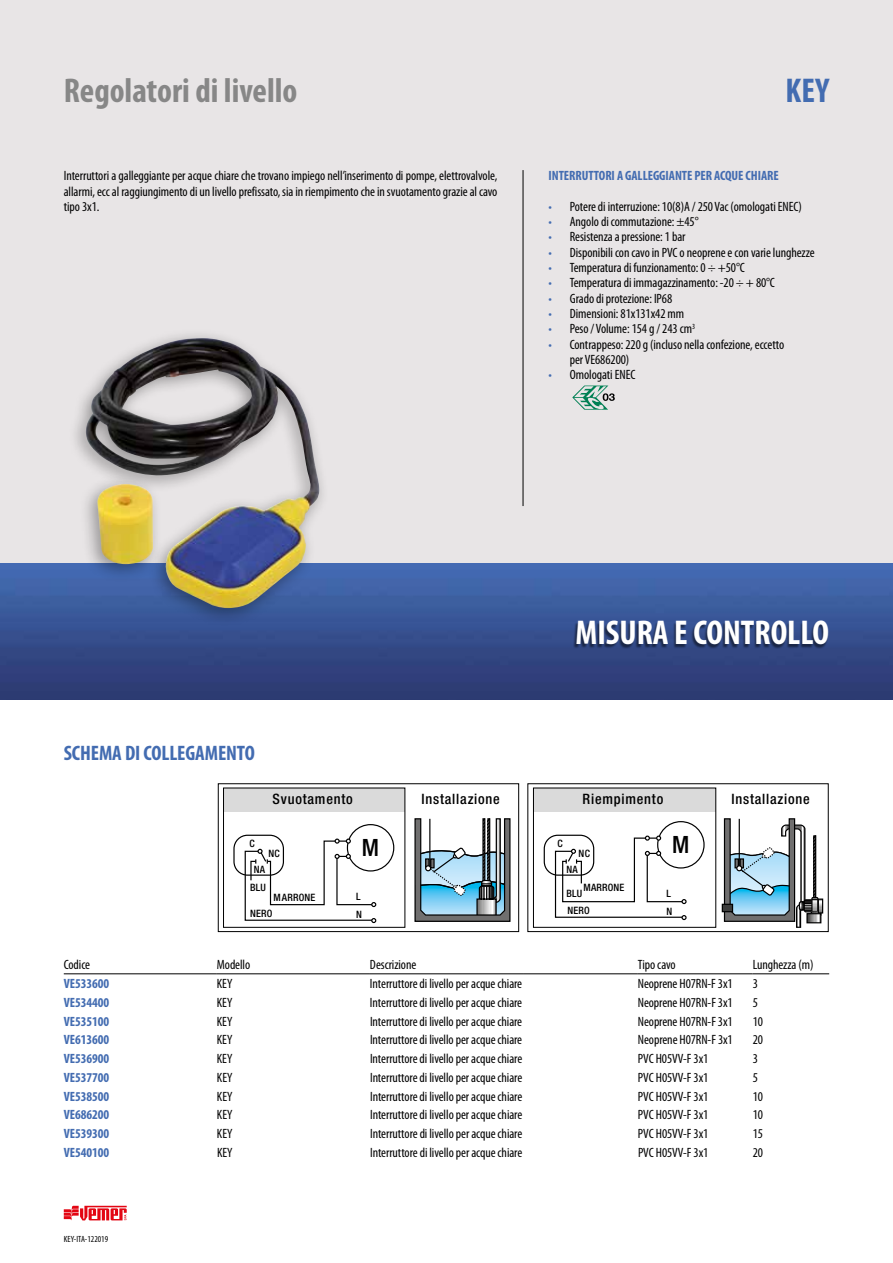
<style>
.page{position:relative;width:893px;height:1263px;background:#fff}
.page>*{position:absolute;margin:0;border:0;box-sizing:border-box;transform-origin:0 0}
.t1{font:700 condensed 34.5px "Myriad Pro";color:#878787}
.t2{font:700 condensed 34.5px "Myriad Pro";color:#fff}
.t3{font:700 condensed 34.5px "Myriad Pro";color:#436cb1}
.t4{font:500 condensed 23.85px "Helvetica Neue LT Std";color:#000}
.t5{font:700 condensed 21px "Myriad Pro";letter-spacing:-.005em;color:#436cb1}
.t6{font:500 condensed 14.25px "Helvetica Neue LT Std";letter-spacing:.055em;color:#000}
.t7{font:condensed 13.5px/15.3px "Myriad Pro";letter-spacing:-.005em;color:#000}
.t8{font:700 condensed 13.5px "Myriad Pro";letter-spacing:-.005em;color:#436cb1}
.t9{font:500 condensed 10.2px/17.7px "Helvetica Neue LT Std";letter-spacing:.02em;color:#000}
.t10{font:condensed 9px "Myriad Pro";color:#000}
.s1{color:#436cb1}
</style>
<div class="page">
<div style="left:0;top:0;width:893px;height:631px;background:#e8e5e6"></div>
<img style="left:0;top:563px;width:893px;height:136px">
<svg style="left:64px;top:1206px;width:63px;height:14px"></svg>
<div style="left:68px;top:328px;width:261px;height:298px;background:#000;opacity:.35"></div>
<img style="left:85px;top:338px;width:234px;height:270px">
<div style="left:79px;top:474px;width:84px;height:108px;background:#000;opacity:.35"></div>
<img style="left:97px;top:484px;width:56px;height:80px">
<div style="left:573px;top:621px;width:255px;height:28px;background:#000;opacity:.5"></div>
<div style="left:527px;top:783px;width:301px;height:149px;border:1px solid #000"></div>
<div style="left:533px;top:788px;width:183px;height:23px;background:#dadada"></div>
<svg style="left:554px;top:821px;width:151px;height:99px"></svg>
<div style="left:544px;top:835px;width:50px;height:41px;border:1px solid #000;border-radius:14px"></div>
<div style="left:533px;top:788px;width:183px;height:140px;border:1px solid #000"></div>
<div style="left:722px;top:904px;width:11px;height:8px;border:1px solid #000"></div>
<svg style="left:723px;top:818px;width:100px;height:110px"></svg>
<div style="left:818px;top:898px;width:5px;height:15px;border:1px solid #000"></div>
<div style="left:218px;top:783px;width:301px;height:149px;border:1px solid #000"></div>
<div style="left:224px;top:788px;width:181px;height:23px;background:#dadada"></div>
<svg style="left:244px;top:824px;width:151px;height:99px"></svg>
<div style="left:233px;top:835px;width:51px;height:41px;border:1px solid #000;border-radius:14px"></div>
<div style="left:223px;top:788px;width:182px;height:140px;border:1px solid #000"></div>
<svg style="left:414px;top:818px;width:97px;height:104px"></svg>
<hr style="left:523px;top:170px;width:1px;height:336px;background:#000">
<hr style="left:64px;top:973px;width:153px;height:1px;background:#000">
<hr style="left:217px;top:973px;width:153px;height:1px;background:#000">
<hr style="left:370px;top:973px;width:153px;height:1px;background:#000">
<hr style="left:523px;top:973px;width:115px;height:1px;background:#000">
<hr style="left:638px;top:973px;width:115px;height:1px;background:#000">
<hr style="left:753px;top:973px;width:76px;height:1px;background:#000">
<svg style="left:572px;top:385px;width:43px;height:25px"></svg>
<h1 class="t1" style="left:64px;top:69px;width:235px">Regolatori di livello</h1>
<p class="t7" style="left:64px;top:168px;width:435px;text-align:justify">Interruttori a galleggiante per acque chiare che trovano impiego nell’inserimento di pompe, elettrovalvole, allarmi, ecc al raggiungimento di un livello prefissato, sia in riempimento che in svuotamento grazie al cavo tipo 3x1.</p>
<h1 class="t3" style="left:785px;top:69px;width:45px">KEY</h1>
<p class="t8" style="left:549px;top:167px;width:232px">INTERRUTTORI A GALLEGGIANTE PER ACQUE CHIARE</p>
<p class="t7" style="left:549px;top:199px;width:255px"><span class="s1">•</span> Potere di interruzione: 10(8)A / 250 Vac (omologati ENEC)</p>
<p class="t7" style="left:549px;top:214px;width:151px"><span class="s1">•</span> Angolo di commutazione: ±45°</p>
<p class="t7" style="left:549px;top:229px;width:139px"><span class="s1">•</span> Resistenza a pressione: 1 bar</p>
<p class="t7" style="left:549px;top:244px;width:268px"><span class="s1">•</span> Disponibili con cavo in PVC o neoprene e con varie lunghezze</p>
<p class="t7" style="left:549px;top:260px;width:198px"><span class="s1">•</span> Temperatura di funzionamento: 0 ÷ +50°C</p>
<p class="t7" style="left:549px;top:275px;width:228px"><span class="s1">•</span> Temperatura di immagazzinamento: -20 ÷ + 80°C</p>
<p class="t7" style="left:549px;top:290px;width:125px"><span class="s1">•</span> Grado di protezione: IP68</p>
<p class="t7" style="left:549px;top:306px;width:137px"><span class="s1">•</span> Dimensioni: 81x131x42 mm</p>
<p class="t7" style="left:549px;top:321px;width:148px"><span class="s1">•</span> Peso / Volume: 154 g / 243 cm<sup>3</sup></p>
<p class="t7" style="left:570px;top:336px;width:216px;text-indent:-21px"><span class="s1">•</span> Contrappeso: 220 g (incluso nella confezione, eccetto per VE686200)</p>
<p class="t7" style="left:549px;top:367px;width:88px"><span class="s1">•</span> Omologati ENEC</p>
<h3 class="t5" style="left:64px;top:740px;width:193px">SCHEMA DI COLLEGAMENTO</h3>
<h1 class="t2" style="left:575px;top:611px;width:255px">MISURA E CONTROLLO</h1>
<p class="t6" style="left:273px;top:791px;width:82px">Svuotamento</p>
<p class="t6" style="left:422px;top:791px;width:80px">Installazione</p>
<p class="t6" style="left:732px;top:791px;width:80px">Installazione</p>
<p class="t6" style="left:583px;top:791px;width:82px">Riempimento</p>
<p class="t9" style="left:268px;top:844px;width:13px">NC</p>
<h2 class="t4" style="left:362px;top:833px;width:19px">M</h2>
<p class="t9" style="left:249px;top:834px;width:7px">C</p>
<p class="t9" style="left:250px;top:861px;width:17px;text-align:center">NA<br>BLU</p>
<p class="t9" style="left:250px;top:905px;width:24px">NERO</p>
<p class="t9" style="left:274px;top:888px;width:43px">MARRONE</p>
<p class="t9" style="left:356px;top:887px;width:7px">L<br>N</p>
<p class="t9" style="left:557px;top:834px;width:7px">C</p>
<p class="t9" style="left:579px;top:844px;width:13px">NC</p>
<p class="t9" style="left:567px;top:861px;width:13px">NA</p>
<p class="t9" style="left:567px;top:885px;width:25px;line-height:17px">BLU<br>NERO</p>
<p class="t9" style="left:583px;top:878px;width:43px">MARRONE</p>
<h2 class="t4" style="left:672px;top:830px;width:19px">M</h2>
<p class="t9" style="left:666px;top:884px;width:7px">L<br>N</p>
<p class="t7" style="left:64px;top:957px;width:28px">Codice</p>
<p class="t7" style="left:217px;top:957px;width:35px">Modello</p>
<p class="t7" style="left:370px;top:957px;width:48px">Descrizione</p>
<p class="t7" style="left:638px;top:957px;width:39px">Tipo cavo</p>
<p class="t7" style="left:753px;top:957px;width:62px">Lunghezza (m)</p>
<p class="t8" style="left:64px;top:975px;width:47px">VE533600</p>
<p class="t7" style="left:217px;top:976px;width:17px">KEY</p>
<p class="t7" style="left:370px;top:976px;width:154px">Interruttore di livello per acque chiare</p>
<p class="t7" style="left:638px;top:976px;width:96px">Neoprene H07RN-F 3x1</p>
<p class="t7" style="left:753px;top:976px;width:7px">3</p>
<p class="t8" style="left:64px;top:994px;width:47px">VE534400</p>
<p class="t7" style="left:217px;top:995px;width:17px">KEY</p>
<p class="t7" style="left:370px;top:995px;width:154px">Interruttore di livello per acque chiare</p>
<p class="t7" style="left:638px;top:995px;width:96px">Neoprene H07RN-F 3x1</p>
<p class="t7" style="left:753px;top:995px;width:7px">5</p>
<p class="t8" style="left:64px;top:1013px;width:47px">VE535100</p>
<p class="t7" style="left:217px;top:1013px;width:17px">KEY</p>
<p class="t7" style="left:370px;top:1013px;width:154px">Interruttore di livello per acque chiare</p>
<p class="t7" style="left:638px;top:1013px;width:96px">Neoprene H07RN-F 3x1</p>
<p class="t7" style="left:753px;top:1013px;width:12px">10</p>
<p class="t8" style="left:64px;top:1031px;width:47px">VE613600</p>
<p class="t7" style="left:217px;top:1032px;width:17px">KEY</p>
<p class="t7" style="left:370px;top:1032px;width:154px">Interruttore di livello per acque chiare</p>
<p class="t7" style="left:638px;top:1032px;width:96px">Neoprene H07RN-F 3x1</p>
<p class="t7" style="left:753px;top:1032px;width:12px">20</p>
<p class="t8" style="left:64px;top:1050px;width:47px">VE536900</p>
<p class="t7" style="left:217px;top:1051px;width:17px">KEY</p>
<p class="t7" style="left:370px;top:1051px;width:154px">Interruttore di livello per acque chiare</p>
<p class="t7" style="left:638px;top:1051px;width:72px">PVC H05VV-F 3x1</p>
<p class="t7" style="left:753px;top:1051px;width:7px">3</p>
<p class="t8" style="left:64px;top:1069px;width:47px">VE537700</p>
<p class="t7" style="left:217px;top:1069px;width:17px">KEY</p>
<p class="t7" style="left:370px;top:1069px;width:154px">Interruttore di livello per acque chiare</p>
<p class="t7" style="left:638px;top:1069px;width:72px">PVC H05VV-F 3x1</p>
<p class="t7" style="left:753px;top:1069px;width:7px">5</p>
<p class="t8" style="left:64px;top:1087px;width:47px">VE538500</p>
<p class="t7" style="left:217px;top:1088px;width:17px">KEY</p>
<p class="t7" style="left:370px;top:1088px;width:154px">Interruttore di livello per acque chiare</p>
<p class="t7" style="left:638px;top:1088px;width:72px">PVC H05VV-F 3x1</p>
<p class="t7" style="left:753px;top:1088px;width:12px">10</p>
<p class="t8" style="left:64px;top:1106px;width:47px">VE686200</p>
<p class="t7" style="left:217px;top:1107px;width:17px">KEY</p>
<p class="t7" style="left:370px;top:1107px;width:154px">Interruttore di livello per acque chiare</p>
<p class="t7" style="left:638px;top:1107px;width:72px">PVC H05VV-F 3x1</p>
<p class="t7" style="left:753px;top:1107px;width:12px">10</p>
<p class="t8" style="left:64px;top:1125px;width:47px">VE539300</p>
<p class="t7" style="left:217px;top:1126px;width:17px">KEY</p>
<p class="t7" style="left:370px;top:1126px;width:154px">Interruttore di livello per acque chiare</p>
<p class="t7" style="left:638px;top:1126px;width:72px">PVC H05VV-F 3x1</p>
<p class="t7" style="left:753px;top:1126px;width:12px">15</p>
<p class="t8" style="left:64px;top:1144px;width:47px">VE540100</p>
<p class="t7" style="left:217px;top:1144px;width:17px">KEY</p>
<p class="t7" style="left:370px;top:1144px;width:154px">Interruttore di livello per acque chiare</p>
<p class="t7" style="left:638px;top:1144px;width:72px">PVC H05VV-F 3x1</p>
<p class="t7" style="left:753px;top:1144px;width:12px">20</p>
<p class="t10" style="left:64px;top:1233px;width:46px">KEY-ITA-122019</p>
</div>
